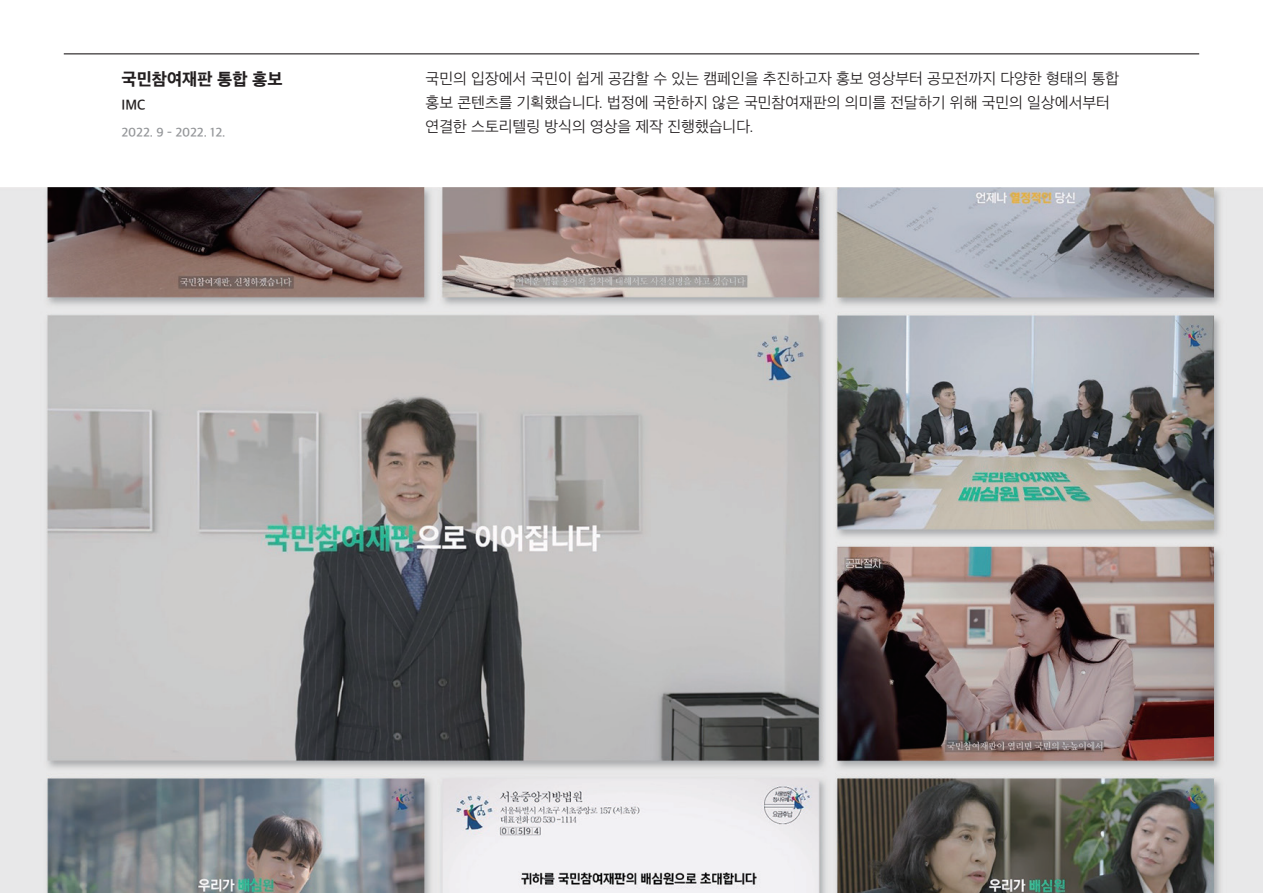
<style>
.page{position:relative;width:1263px;height:893px;background:#fff}
.page>*{position:absolute;margin:0;border:0;box-sizing:border-box;transform-origin:0 0}
.t1{font:16.5px "SD Gothic Neoa h Ex Bd";color:#231f20}
.t2{font:15px/24px "SD Gothic Neoa c Lt";color:#231f20}
.t3{font:13.5px "SD Gothic Neoa f Sm";color:#231f20}
.t4{font:12px "SD Gothic Neoa f Sm";letter-spacing:-.005em;color:#939598}
</style>
<div class="page">
<img style="left:0;top:188px;width:1263px;height:705px">
<hr style="left:64px;top:53px;width:1135px;height:1px;background:#231f20">
<p class="t1" style="left:122px;top:71px;width:163px">국민참여재판 통합 홍보</p>
<p class="t3" style="left:122px;top:98px;width:25px">IMC</p>
<p class="t4" style="left:122px;top:126px;width:105px">2022. 9 - 2022. 12.</p>
<p class="t2" style="left:426px;top:67px;width:695px">국민의 입장에서 국민이 쉽게 공감할 수 있는 캠페인을 추진하고자 홍보 영상부터 공모전까지 다양한 형태의 통합 홍보 콘텐츠를 기획했습니다. 법정에 국한하지 않은 국민참여재판의 의미를 전달하기 위해 국민의 일상에서부터 연결한 스토리텔링 방식의 영상을 제작 진행했습니다.</p>
</div>
